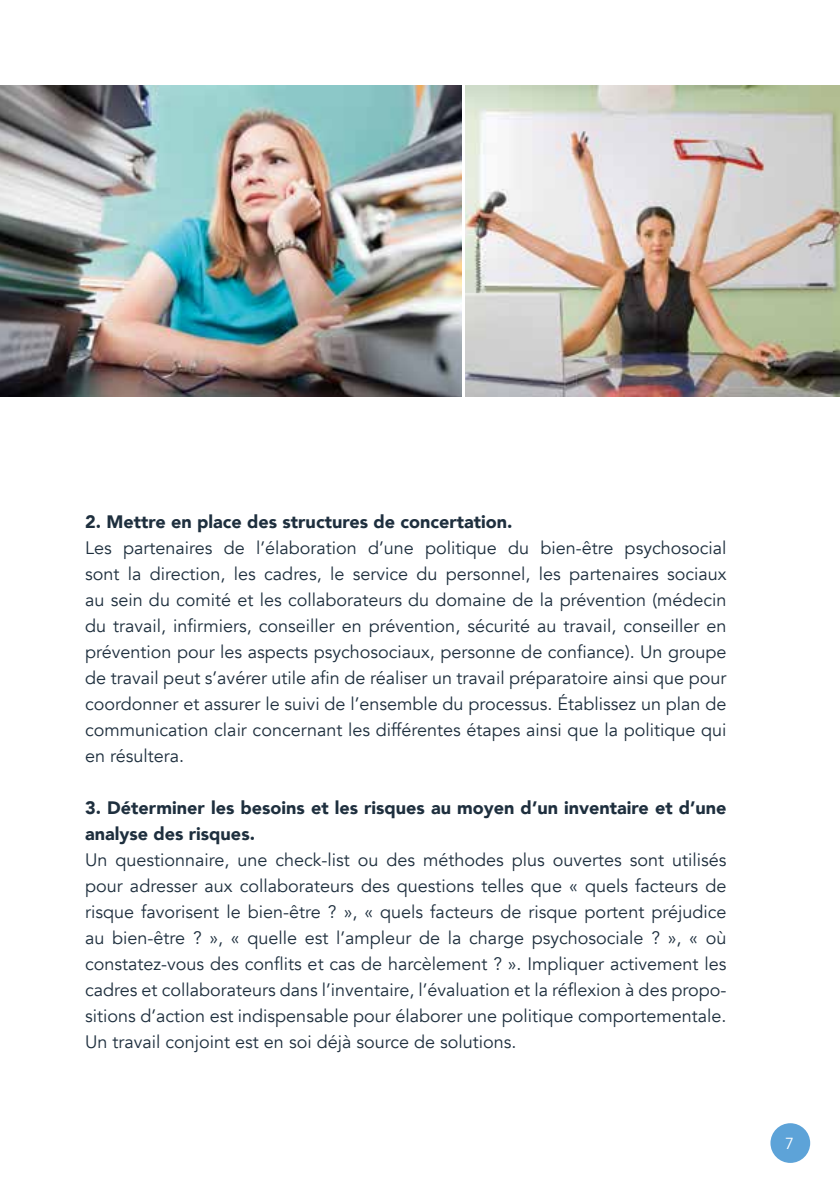
<style>
.page{position:relative;width:840px;height:1191px;background:#fff}
.page>*{position:absolute;margin:0;border:0;box-sizing:border-box;transform-origin:0 0}
.t1{font:18px/26px "Avenir";color:#1e2f3e;text-align:justify}
.t2{font:900 18px/26px "Avenir";color:#1e2f3e}
.t3{font:16px "Avenir";color:#fff}
</style>
<div class="page">
<div style="left:770px;top:1123px;width:39px;height:39px;background:#5da3d8;border-radius:50%"></div>
<img style="left:0;top:85px;width:461px;height:311px">
<img style="left:465px;top:85px;width:374px;height:311px">
<p class="t2" style="left:85px;top:508px;width:428px">2. Mettre en place des structures de concertation.</p>
<p class="t1" style="left:85px;top:535px;width:642px">Les partenaires de l’élaboration d’une politique du bien-être psychosocial sont la direction, les cadres, le service du personnel, les partenaires sociaux au sein du comité et les collaborateurs du domaine de la prévention (médecin du travail, infirmiers, conseiller en prévention, sécurité au travail, conseiller en prévention pour les aspects psychosociaux, personne de confiance). Un groupe de travail peut s’avérer utile afin de réaliser un travail préparatoire ainsi que pour coordonner et assurer le suivi de l’ensemble du processus. Établissez un plan de communication clair concernant les différentes étapes ainsi que la politique qui en résultera.</p>
<p class="t2" style="left:85px;top:794px;width:642px">3. Déterminer les besoins et les risques au moyen d’un inventaire et d’une analyse des risques.</p>
<p class="t1" style="left:85px;top:846px;width:642px">Un questionnaire, une check-list ou des méthodes plus ouvertes sont utilisés pour adresser aux collaborateurs des questions telles que « quels facteurs de risque favorisent le bien-être ? », « quels facteurs de risque portent préjudice au bien-être ? », « quelle est l’ampleur de la charge psychosociale ? », « où constatez-vous des conflits et cas de harcèlement ? ». Impliquer activement les cadres et collaborateurs dans l’inventaire, l’évaluation et la réflexion à des propo&shy;sitions d’action est indispensable pour élaborer une politique comportementale.<br>Un travail conjoint est en soi déjà source de solutions.</p>
<p class="t3" style="left:784px;top:1134px;width:10px">7</p>
</div>
